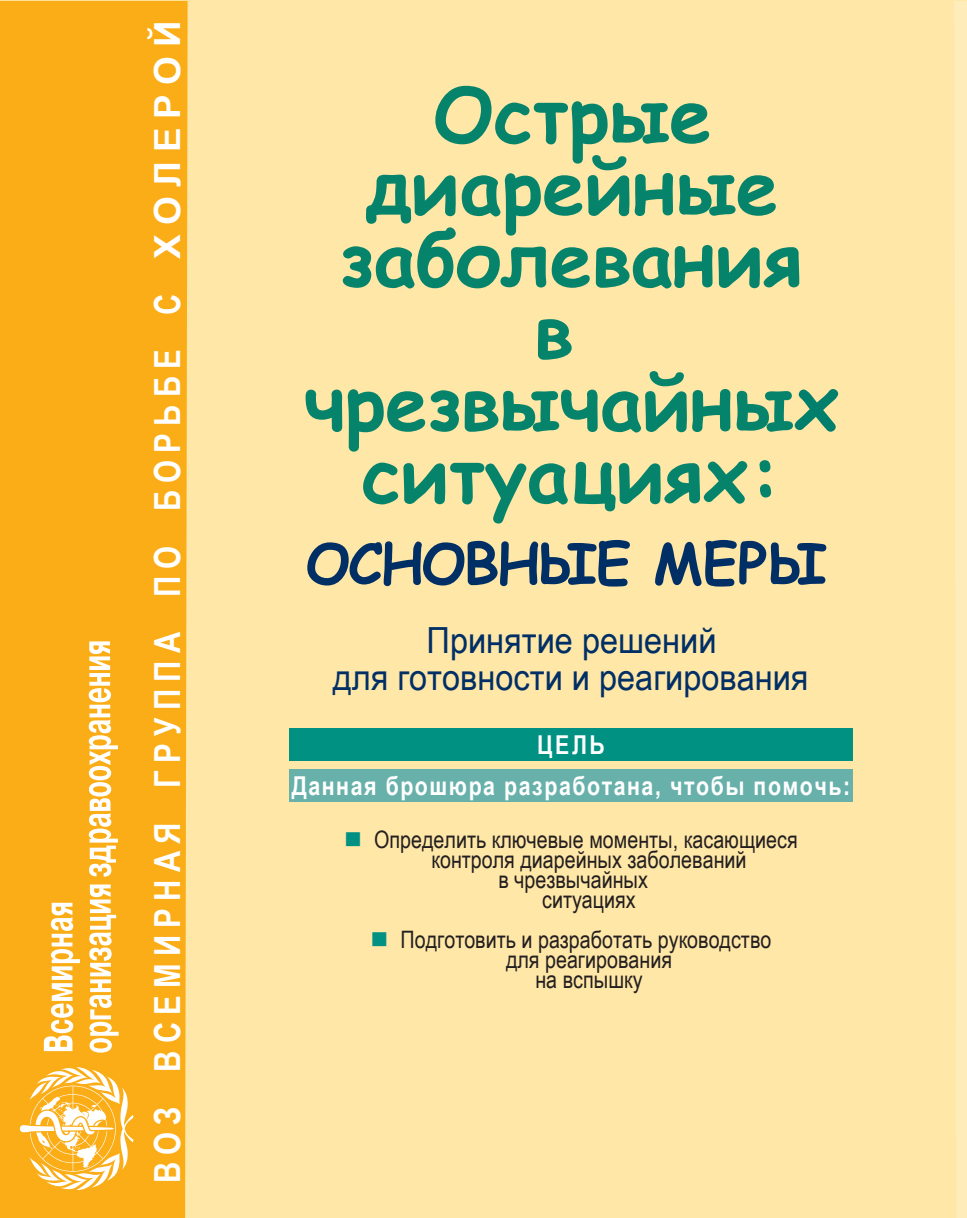
<style>
.page{position:relative;width:967px;height:1218px;background:#fff}
.page>*{position:absolute;margin:0;border:0;box-sizing:border-box;transform-origin:0 0}
.t1{font:700 76px/72px "Comic Sans MS";color:#05846b;text-align:center}
.t2{font:700 56px "Comic Sans MS";letter-spacing:-.04em;color:#002f66}
.t3{font:36px/36px "Arial Narrow";color:#002f66;text-align:center;scale:1.1 1}
.t4{font:700 36px "Arial Narrow";letter-spacing:.2em;color:#fff}
.t5{font:700 26px/41.6px "Arial Narrow";letter-spacing:.06em;color:#fff;text-align:center}
.t6{font:24px/20px "Arial Narrow";color:#231f20;text-align:center}
.s1{color:#007f6c}
.s2{font-style:inherit}
</style>
<div class="page">
<div style="left:0;top:1px;width:185px;height:1216px;background:#fbad17"></div>
<div style="left:185px;top:1px;width:768px;height:1216px;background:#ffe7a7"></div>
<div style="left:289px;top:728px;width:563px;height:32px;background:#009183"></div>
<div style="left:289px;top:769px;width:563px;height:32px;background:#68b1aa"></div>
<svg style="left:953px;top:0;width:14px;height:1218px;background:#ffeab6"></svg>
<div style="left:11px;top:982px;width:136px;height:217px;background:#fbad17"></div>
<svg style="left:44px;top:902px;width:36px;height:149px"></svg>
<svg style="left:89px;top:884px;width:30px;height:168px"></svg>
<svg style="left:89px;top:641px;width:29px;height:235px"></svg>
<svg style="left:20px;top:1067px;width:113px;height:123px"></svg>
<svg style="left:346px;top:832px;width:14px;height:14px"></svg>
<svg style="left:372px;top:931px;width:14px;height:14px"></svg>
<p class="t4" style="left:140px;top:1183px;width:1164px;rotate:-90deg">ВОЗ ВСЕМИРНАЯ ГРУППА ПО БОРЬБЕ С ХОЛЕРОЙ</p>
<p class="t1" style="left:304px;top:75px;width:536px">Острые диарейные заболевания<br>в чрезвычайны<span class="s1">х </span>ситуациях:</p>
<p class="t2" style="left:305px;top:522px;width:523px">ОСНОВНЫЕ <span class="s2">МЕРЫ</span></p>
<p class="t3" style="left:333px;top:621px;width:434px">Принятие решений<br>для готовности и реагирования</p>
<p class="t5" style="left:291px;top:722px;width:560px">ЦЕЛЬ<br>Данная брошюра разработана, чтобы помочь:</p>
<p class="t6" style="left:374px;top:829px;width:425px">Определить ключевые моменты, касающиеся</p>
<p class="t6" style="left:431px;top:849px;width:316px">контроля диарейных заболеваний</p>
<p class="t6" style="left:498px;top:869px;width:151px">в чрезвычайных</p>
<p class="t6" style="left:542px;top:889px;width:95px">ситуациях</p>
<p class="t6" style="left:400px;top:928px;width:372px">Подготовить и разработать руководство для реагирования<br>на вспышку</p>
</div>
